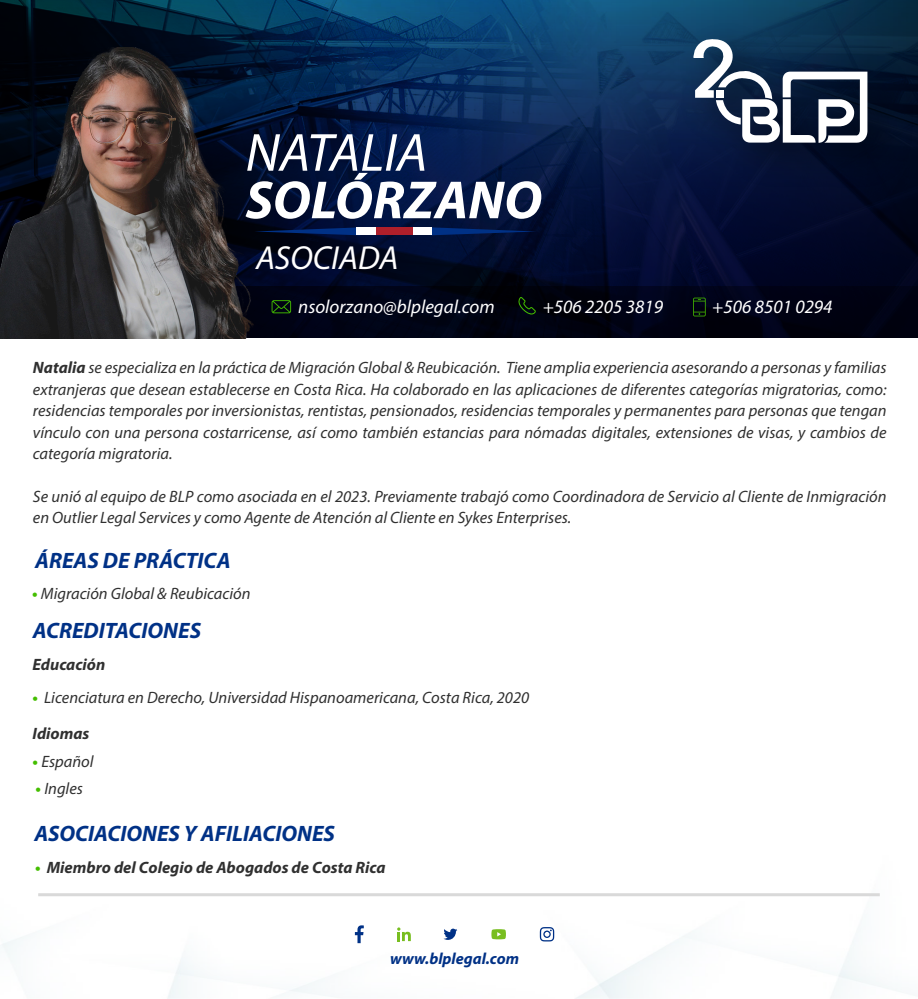
<style>
.page{position:relative;width:918px;height:999px;background:#fff}
.page>*{position:absolute;margin:0;border:0;box-sizing:border-box;transform-origin:0 0}
.t1{font:italic 700 54px "Myriad Pro";color:#fff}
.t2{font:italic 54px "Myriad Pro";color:#fff}
.t3{font:italic 33.45px "Myriad Pro";color:#fff}
.t4{font:italic 700 22.35px "Myriad Pro";color:#003186}
.t5{font:italic 18.9px "Myriad Pro";color:#fff}
.t6{font:italic 16.5px/21.5px "Myriad Pro";color:#303030;text-align:justify}
.t7{font:italic 700 16.5px "Myriad Pro";color:#303030}
.t8{font:italic 700 16.05px "Myriad Pro";color:#003186}
.s1{font-weight:700}
.s2{font-weight:700;font-style:normal;color:#44be00}
.s3{font-style:normal;color:#44be00}
</style>
<div class="page">
<img style="left:0;top:0;width:271px;height:287px">
<svg style="left:271px;top:0;width:647px;height:287px;background:#061e46"></svg>
<svg style="left:259px;top:287px;width:659px;height:51px;background:#000213"></svg>
<img style="left:2px;top:895px;width:899px;height:103px">
<svg style="left:272px;top:300px;width:19px;height:13px"></svg>
<svg style="left:518px;top:297px;width:18px;height:17px"></svg>
<svg style="left:693px;top:297px;width:13px;height:19px"></svg>
<hr style="left:38px;top:892px;width:842px;height:3px;background:#d9d9d9">
<svg style="left:397px;top:927px;width:14px;height:13px"></svg>
<svg style="left:355px;top:925px;width:9px;height:17px"></svg>
<svg style="left:443px;top:928px;width:14px;height:11px"></svg>
<svg style="left:491px;top:928px;width:15px;height:11px"></svg>
<svg style="left:540px;top:926px;width:14px;height:15px"></svg>
<img style="left:0;top:48px;width:259px;height:290px">
<svg style="left:432px;top:227px;width:105px;height:8px"></svg>
<svg style="left:254px;top:227px;width:102px;height:8px"></svg>
<div style="left:413px;top:227px;width:19px;height:8px;background:#fff"></div>
<div style="left:376px;top:227px;width:37px;height:8px;background:#ae1f2a"></div>
<div style="left:356px;top:227px;width:20px;height:8px;background:#fff"></div>
<img style="left:666px;top:12px;width:252px;height:185px">
<svg style="left:693px;top:38px;width:174px;height:105px"></svg>
<div style="left:716px;top:90px;width:7px;height:8px;background:#fff"></div>
<h1 class="t2" style="left:246px;top:119px;width:183px">NATALIA</h1>
<h1 class="t1" style="left:246px;top:165px;width:298px">SOLÓRZANO</h1>
<h2 class="t3" style="left:256px;top:237px;width:144px">ASOCIADA</h2>
<p class="t5" style="left:298px;top:294px;width:198px">nsolorzano@blplegal.com</p>
<p class="t5" style="left:543px;top:294px;width:122px">+506 2205 3819</p>
<p class="t5" style="left:712px;top:294px;width:122px">+506 8501 0294</p>
<p class="t6" style="left:33px;top:356px;width:855px"><span class="s1">Natalia</span> se especializa en la práctica de Migración Global &amp; Reubicación. Tiene amplia experiencia asesorando a personas y familias extranjeras que desean establecerse en Costa Rica. Ha colaborado en las aplicaciones de diferentes categorías migratorias, como: residencias temporales por inversionistas, rentistas, pensionados, residencias temporales y permanentes para personas que tengan vínculo con una persona costarricense, así como también estancias para nómadas digitales, extensiones de visas, y cambios de categoría migratoria.</p>
<p class="t6" style="left:33px;top:485px;width:855px">Se unió al equipo de BLP como asociada en el 2023. Previamente trabajó como Coordinadora de Servicio al Cliente de Inmigración en Outlier Legal Services y como Agente de Atención al Cliente en Sykes Enterprises.</p>
<h3 class="t4" style="left:35px;top:546px;width:197px">ÁREAS DE PRÁCTICA</h3>
<p class="t6" style="left:32px;top:582px;width:220px"><span class="s2">•</span> Migración Global &amp; Reubicación</p>
<h3 class="t4" style="left:33px;top:616px;width:170px">ACREDITACIONES</h3>
<p class="t7" style="left:33px;top:653px;width:74px">Educación</p>
<p class="t6" style="left:33px;top:686px;width:498px"><span class="s2">•</span> Licenciatura en Derecho, Universidad Hispanoamericana, Costa Rica, 2020</p>
<p class="t7" style="left:33px;top:722px;width:58px">Idiomas</p>
<p class="t6" style="left:33px;top:749px;width:63px"><span class="s2">•</span> Español</p>
<p class="t6" style="left:36px;top:777px;width:49px"><span class="s2">•</span> Ingles</p>
<h3 class="t4" style="left:34px;top:818px;width:302px">ASOCIACIONES Y AFILIACIONES</h3>
<p class="t7" style="left:35px;top:855px;width:352px"><span class="s3">•</span> Miembro del Colegio de Abogados de Costa Rica</p>
<p class="t8" style="left:390px;top:947px;width:131px">www.blplegal.com</p>
</div>
